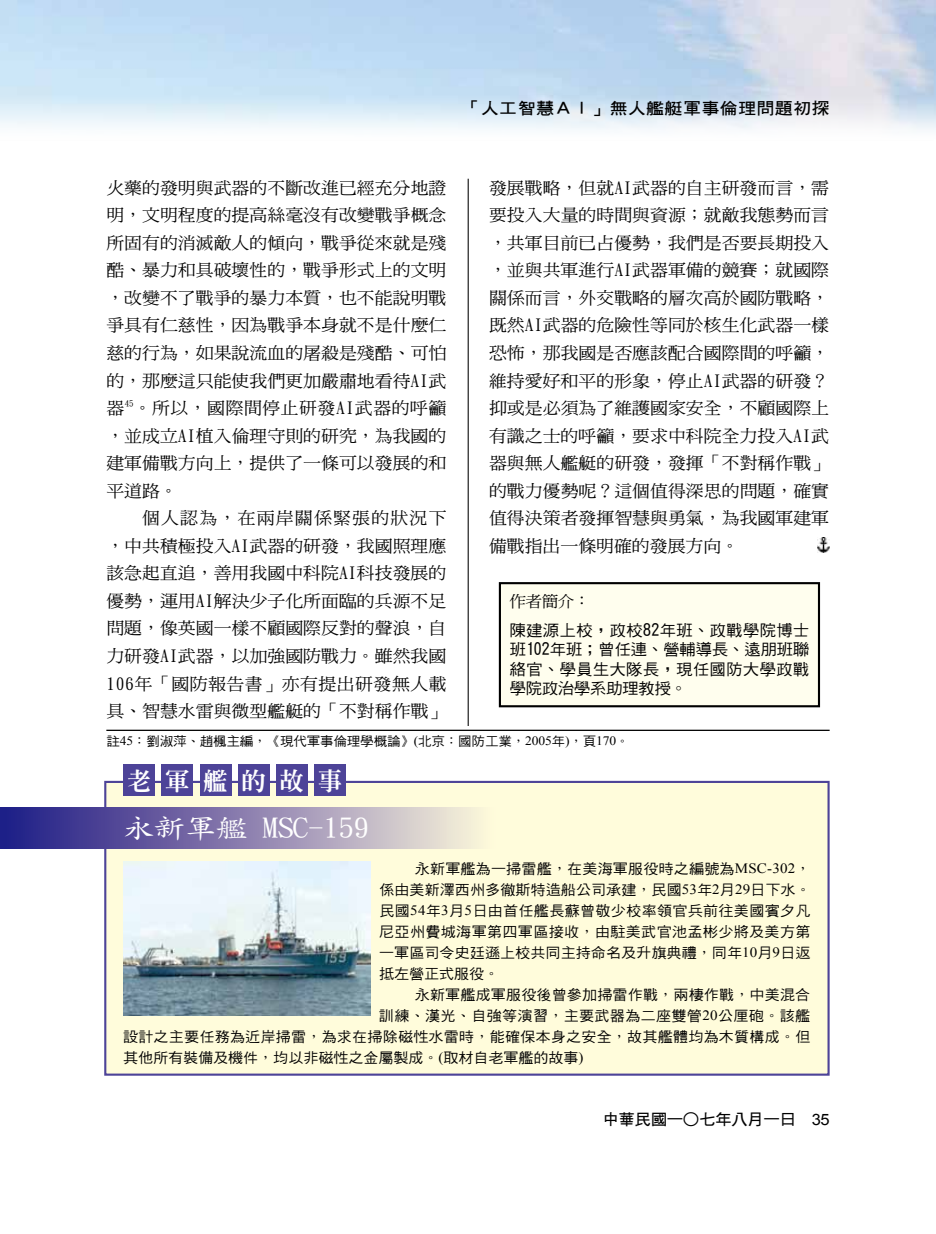
<style>
.page{position:relative;width:936px;height:1234px;background:#fff}
.page>*{position:absolute;margin:0;border:0;box-sizing:border-box;transform-origin:0 0}
.t1{font:27px "DF Kai Shu Md HK BF";letter-spacing:-.025em;color:#fff;scale:1.18 1}
.t2{font:800 24.15px "Inn Ming";letter-spacing:.57em;color:#fff}
.t3{font:16.95px/27.5px "DF Ming Md HK BF";color:#000;text-align:justify;scale:1.05 1}
.t4{font:16.2px "DF Hei Bd HK BF";letter-spacing:.02em;color:#000;scale:1.11 1}
.t5{font:15.6px/19.5px "DF Hei Md HK BF";letter-spacing:-.02em;color:#000;text-align:justify;scale:1.05 1}
.t6{font:15.6px "DF Hei Bd HK BF";letter-spacing:-.025em;color:#000;scale:1.05 1}
.t7{font:15.6px "DF Ming Md HK BF";color:#000;scale:1.05 1}
.t8{font:14.25px/21px "DF Hei Md HK BF";letter-spacing:.015em;color:#000;text-align:justify;scale:1.05 1}
.t9{font:12.9px "DF Hei Md HK BF";letter-spacing:-.01em;color:#000;scale:1.05 1}
.s1{font-family:"Times New Roman"}
.s2{font-family:"DF Kai Shu SB Estd BF"}
.s3{font-family:"DFN Hei XB HK BF"}
.s4{font-family:"Arial"}
</style>
<div class="page">
<hr style="left:467px;top:179px;width:1px;height:871px;background:#000">
<div style="left:106px;top:726px;width:723px;height:64px;background:#fff"></div>
<hr style="left:106px;top:729px;width:723px;height:1px;background:#000">
<div style="left:500px;top:583px;width:319px;height:123px;background:#fffeee"></div>
<div style="left:499px;top:582px;width:321px;height:125px;border:2px solid #000"></div>
<div style="left:105px;top:781px;width:723px;height:293px;background:#fffcdb"></div>
<div style="left:104px;top:780px;width:725px;height:295px;border:2px solid #4d4398"></div>
<div style="left:0;top:807px;width:495px;height:41px;background:linear-gradient(to right,#1d1483,#fef4dc)"></div>
<div style="left:123px;top:764px;width:32px;height:31px;background:#4d4398"></div>
<div style="left:161px;top:764px;width:32px;height:31px;background:#4d4398"></div>
<div style="left:200px;top:764px;width:31px;height:31px;background:#4d4398"></div>
<div style="left:238px;top:764px;width:32px;height:31px;background:#4d4398"></div>
<div style="left:276px;top:764px;width:32px;height:31px;background:#4d4398"></div>
<div style="left:314px;top:764px;width:32px;height:31px;background:#4d4398"></div>
<img style="left:123px;top:861px;width:247px;height:154px">
<img style="left:817px;top:538px;width:12px;height:14px">
<p class="t4" style="left:462px;top:100px;width:332px">「人工智慧ＡＩ」無人艦艇軍事倫理問題初探</p>
<p class="t3" style="left:106px;top:174px;width:325px">火藥的發明與武器的不斷改進已經充分地證明，文明程度的提高絲毫沒有改變戰爭概念所固有的消滅敵人的傾向，戰爭從來就是殘酷、暴力和具破壞性的，戰爭形式上的文明，改變不了戰爭的暴力本質，也不能說明戰爭具有仁慈性，因為戰爭本身就不是什麼仁慈的行為，如果說流血的屠殺是殘酷、可怕的，那麼這只能使我們更加嚴肅地看待AI武器<sup>45</sup>。所以，國際間停止研發AI武器的呼籲，並成立AI植入倫理守則的研究，為我國的建軍備戰方向上，提供了一條可以發展的和平道路。</p>
<p class="t3" style="left:106px;top:504px;width:325px;text-indent:36px">個人認為，在兩岸關係緊張的狀況下，中共積極投入AI武器的研發，我國照理應該急起直追，善用我國中科院AI科技發展的優勢，運用AI解決少子化所面臨的兵源不足問題，像英國一樣不顧國際反對的聲浪，自力研發AI武器，以加強國防戰力。雖然我國106年「國防報告書」亦有提出研發無人載具、智慧水雷與微型艦艇的「不對稱作戰」</p>
<p class="t3" style="left:489px;top:174px;width:325px">發展戰略，但就AI武器的自主研發而言，需要投入大量的時間與資源；就敵我態勢而言，共軍目前已占優勢，我們是否要長期投入，並與共軍進行AI武器軍備的競賽；就國際關係而言，外交戰略的層次高於國防戰略，既然AI武器的危險性等同於核生化武器一樣恐怖，那我國是否應該配合國際間的呼籲，維持愛好和平的形象，停止AI武器的研發？抑或是必須為了維護國家安全，不顧國際上有識之士的呼籲，要求中科院全力投入AI武器與無人艦艇的研發，發揮「不對稱作戰」的戰力優勢呢？這個值得深思的問題，確實值得決策者發揮智慧與勇氣，為我國軍建軍備戰指出一條明確的發展方向。</p>
<p class="t7" style="left:509px;top:593px;width:78px">作者簡介：</p>
<p class="t5" style="left:509px;top:620px;width:287px">陳建源上校，政校82年班、政戰學院博士班102年班；曾任連、營輔導長、遠朋班聯絡官、學員生大隊長，現任國防大學政戰學院政治學系助理教授。</p>
<p class="t9" style="left:106px;top:734px;width:499px">註<span class="s1">45</span><span class="s2">：</span>劉淑萍<span class="s2">、</span>趙楓主編<span class="s2">，《</span>現代軍事倫理學概論<span class="s2">》</span><span class="s1">(</span>北京<span class="s2">：</span>國防工業<span class="s2">，</span><span class="s1">2005</span>年<span class="s1">)</span><span class="s2">，</span>頁<span class="s1">170</span><span class="s2">。</span></p>
<h2 class="t2" style="left:127px;top:768px;width:217px">老軍艦的故事</h2>
<h1 class="t1" style="left:122px;top:814px;width:211px">永新軍艦 MSC-159</h1>
<p class="t8" style="left:379px;top:857px;width:412px;text-indent:36px">永新軍艦為一掃雷艦<span class="s2">，</span>在美海軍服役時之編號為<span class="s1">MSC-302</span><span class="s2">，</span>係由美新澤西州多徹斯特造船公司承建<span class="s2">，</span>民國<span class="s1">53</span>年<span class="s1">2</span>月<span class="s1">29</span>日下水<span class="s2">。</span>民國<span class="s1">54</span>年<span class="s1">3</span>月<span class="s1">5</span>日由首任艦長蘇曾敬少校率領官兵前往美國賓夕凡尼亞州費城海軍第四軍區接收<span class="s2">，</span>由駐美武官池孟彬少將及美方第一軍區司令史廷遜上校共同主持命名及升旗典禮<span class="s2">，</span>同年<span class="s1">10</span>月<span class="s1">9</span>日返抵左營正式服役<span class="s2">。</span></p>
<p class="t8" style="left:415px;top:983px;width:378px">永新軍艦成軍服役後曾參加掃雷作戰<span class="s2">，</span>兩棲作戰<span class="s2">，</span>中美混合</p>
<p class="t8" style="left:379px;top:1004px;width:412px">訓練<span class="s2">、</span>漢光<span class="s2">、</span>自強等演習<span class="s2">，</span>主要武器為二座雙管<span class="s1">20</span>公厘砲<span class="s2">。</span>該艦</p>
<p class="t8" style="left:123px;top:1025px;width:656px">設計之主要任務為近岸掃雷<span class="s2">，</span>為求在掃除磁性水雷時<span class="s2">，</span>能確保本身之安全<span class="s2">，</span>故其艦體均為木質構成<span class="s2">。</span>但</p>
<p class="t8" style="left:123px;top:1046px;width:440px">其他所有裝備及機件<span class="s2">，</span>均以非磁性之金屬製成<span class="s2">。</span><span class="s1">(</span>取材自老軍艦的故事<span class="s1">)</span></p>
<p class="t6" style="left:602px;top:1111px;width:218px">中華民國一<span class="s3">○</span>七年八月一日　<span class="s4">35</span></p>
</div>
